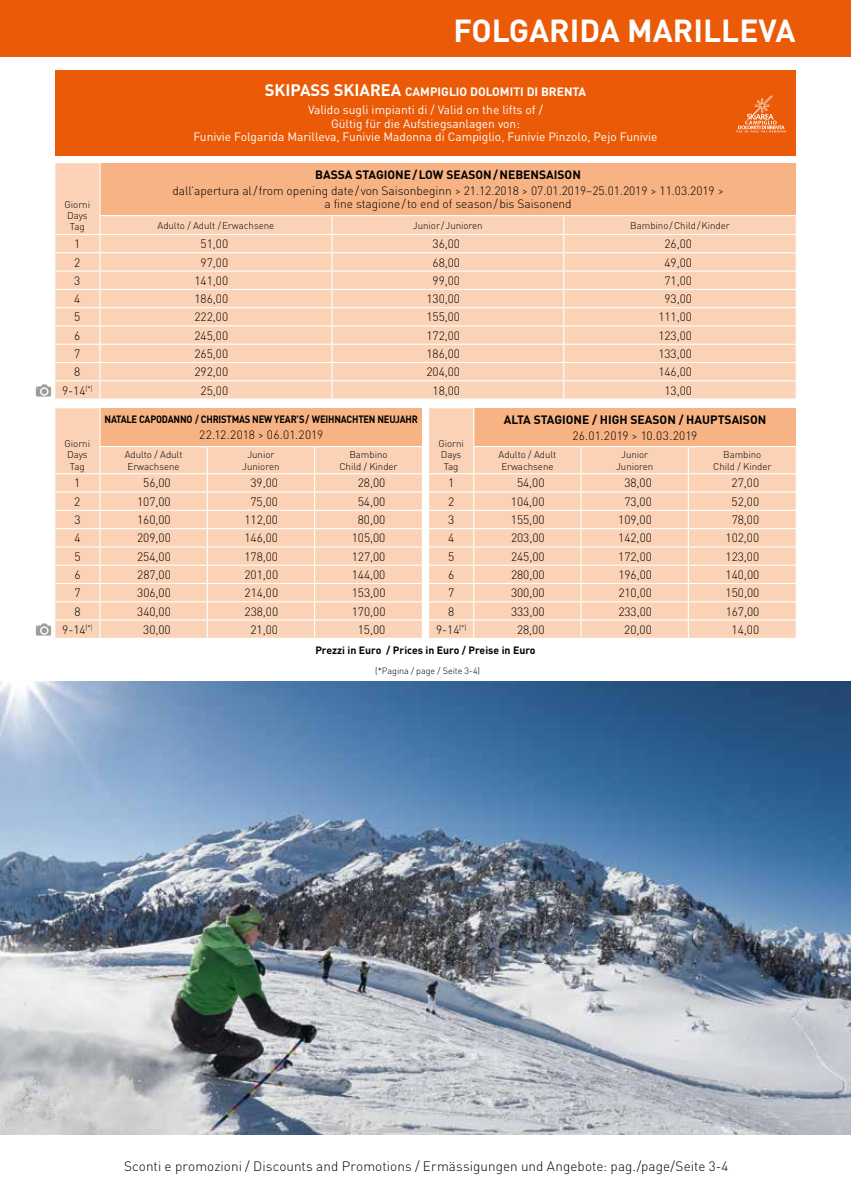
<style>
.page{position:relative;width:851px;height:1191px;background:#fff}
.page>*{position:absolute;margin:0;border:0;box-sizing:border-box;transform-origin:0 0}
.t1{font:700 31.5px "DIN Pro";color:#fff}
.t2{font:300 13.5px "DIN Pro";letter-spacing:.005em;color:#000}
.t3{font:300 12px/15.6px "DIN Pro";letter-spacing:-.005em;color:#000;text-align:center}
.t4{font:12px/17.7px "DIN Pro";color:#fff;text-align:center}
.t5{font:700 12px/15.6px "DIN Pro";color:#000;text-align:center}
.t6{font:700 10.5px "DIN Pro";letter-spacing:-.02em;color:#000;scale:.89 1}
.t7{font:700 10.5px "DIN Pro";color:#000}
.t8{font:300 9.75px/11.2px "DIN Pro";letter-spacing:-.005em;color:#000}
.t9{font:300 9px "DIN Pro";letter-spacing:-.005em;color:#000}
.s1{font-weight:700;font-size:16.5px}
.s2{font-weight:700}
.s3{font-weight:300}
</style>
<div class="page">
<div style="left:55px;top:71px;width:740px;height:85px;background:#eb5a06"></div>
<div style="left:100px;top:163px;width:695px;height:53px;background:#f7b384"></div>
<hr style="left:99px;top:215px;width:233px;height:1px;background:#fff">
<hr style="left:332px;top:215px;width:231px;height:1px;background:#fff">
<hr style="left:563px;top:215px;width:232px;height:1px;background:#fff">
<div style="left:0;top:0;width:850px;height:56px;background:#eb5a06"></div>
<div style="left:55px;top:408px;width:44px;height:39px;background:#fbd2b6"></div>
<div style="left:100px;top:408px;width:322px;height:38px;background:#f7b384"></div>
<div style="left:429px;top:408px;width:44px;height:39px;background:#fbd2b6"></div>
<div style="left:473px;top:408px;width:322px;height:38px;background:#f7b384"></div>
<hr style="left:473px;top:408px;width:1px;height:38px;background:#fff">
<svg style="left:429px;top:447px;width:366px;height:191px;background:#fbd4ba"></svg>
<img style="left:0;top:682px;width:850px;height:452px">
<svg style="left:36px;top:216px;width:759px;height:183px;background:#fbd5bc"></svg>
<svg style="left:36px;top:447px;width:386px;height:191px;background:#fbd6be"></svg>
<svg style="left:736px;top:95px;width:50px;height:37px"></svg>
<p class="t1" style="left:453px;top:4px;width:343px">FOLGARIDA MARILLEVA</p>
<p class="t8" style="left:65px;top:198px;width:27px">Giorni<br>Days<br>Tag</p>
<p class="t4" style="left:265px;top:82px;width:323px"><span class="s1">SKIPASS SKIAREA</span> <span class="s2">CAMPIGLIO DOLOMITI DI BRENTA<br></span>Valido sugli impianti di / Valid on the lifts of /</p>
<p class="t4" style="left:193px;top:115px;width:465px;line-height:13.5px">Gültig für die Aufstiegsanlagen von:<br>Funivie Folgarida Marilleva, Funivie Madonna di Campiglio, Funivie Pinzolo, Pejo Funivie</p>
<p class="t3" style="left:172px;top:166px;width:553px"><span class="s2">BASSA STAGIONE/LOW SEASON/NEBENSAISON<br></span>dall’apertura al/from opening date/ von Saisonbeginn &gt; 21.12.2018 &gt; 07.01.2019–25.01.2019 &gt; 11.03.2019 &gt;</p>
<p class="t3" style="left:324px;top:195px;width:249px">a fine stagione/to end of season/bis Saisonend</p>
<p class="t8" style="left:157px;top:219px;width:118px">Adulto / Adult /Erwachsene</p>
<p class="t8" style="left:413px;top:219px;width:71px">Junior /Junioren</p>
<p class="t8" style="left:630px;top:219px;width:101px">Bambino/Child/Kinder</p>
<p class="t3" style="left:74px;top:235px;width:8px">1</p>
<p class="t3" style="left:201px;top:235px;width:29px">51,00</p>
<p class="t3" style="left:432px;top:235px;width:29px">36,00</p>
<p class="t3" style="left:664px;top:235px;width:29px">26,00</p>
<p class="t3" style="left:74px;top:253px;width:8px">2</p>
<p class="t3" style="left:201px;top:253px;width:29px">97,00</p>
<p class="t3" style="left:432px;top:253px;width:29px">68,00</p>
<p class="t3" style="left:664px;top:253px;width:29px">49,00</p>
<p class="t3" style="left:74px;top:272px;width:8px">3</p>
<p class="t3" style="left:194px;top:272px;width:35px">141,00</p>
<p class="t3" style="left:432px;top:272px;width:29px">99,00</p>
<p class="t3" style="left:664px;top:272px;width:29px">71,00</p>
<p class="t3" style="left:74px;top:290px;width:8px">4</p>
<p class="t3" style="left:194px;top:290px;width:35px">186,00</p>
<p class="t3" style="left:426px;top:290px;width:35px">130,00</p>
<p class="t3" style="left:664px;top:290px;width:29px">93,00</p>
<p class="t3" style="left:74px;top:308px;width:8px">5</p>
<p class="t3" style="left:194px;top:308px;width:35px">222,00</p>
<p class="t3" style="left:426px;top:308px;width:35px">155,00</p>
<p class="t3" style="left:658px;top:308px;width:35px">111,00</p>
<p class="t3" style="left:74px;top:326px;width:8px">6</p>
<p class="t3" style="left:194px;top:326px;width:35px">245,00</p>
<p class="t3" style="left:426px;top:326px;width:35px">172,00</p>
<p class="t3" style="left:658px;top:326px;width:35px">123,00</p>
<p class="t3" style="left:74px;top:345px;width:8px">7</p>
<p class="t3" style="left:194px;top:345px;width:35px">265,00</p>
<p class="t3" style="left:426px;top:345px;width:35px">186,00</p>
<p class="t3" style="left:658px;top:345px;width:35px">133,00</p>
<p class="t3" style="left:74px;top:363px;width:8px">8</p>
<p class="t3" style="left:194px;top:363px;width:35px">292,00</p>
<p class="t3" style="left:426px;top:363px;width:35px">204,00</p>
<p class="t3" style="left:658px;top:363px;width:35px">146,00</p>
<p class="t3" style="left:62px;top:381px;width:32px">9-14<sup>(*)</sup></p>
<p class="t3" style="left:201px;top:381px;width:29px">25,00</p>
<p class="t3" style="left:432px;top:381px;width:29px">18,00</p>
<p class="t3" style="left:664px;top:381px;width:29px">13,00</p>
<p class="t8" style="left:65px;top:437px;width:27px">Giorni<br>Days<br>Tag</p>
<p class="t6" style="left:105px;top:411px;width:353px">NATALE CAPODANNO / CHRISTMAS NEW YEAR’S/ WEIHNACHTEN NEUJAHR</p>
<p class="t3" style="left:199px;top:426px;width:125px">22.12.2018 &gt; 06.01.2019</p>
<p class="t8" style="left:125px;top:448px;width:59px">Adulto / Adult<br>Erwachsene</p>
<p class="t8" style="left:242px;top:448px;width:39px;text-align:center">Junior<br>Junioren</p>
<p class="t8" style="left:339px;top:448px;width:60px;text-align:center">Bambino<br>Child / Kinder</p>
<p class="t8" style="left:438px;top:437px;width:27px">Giorni<br>Days<br>Tag</p>
<p class="t5" style="left:503px;top:410px;width:264px">ALTA STAGIONE / HIGH SEASON / HAUPTSAISON<br><span class="s3">26.01.2019 &gt; 10.03.2019</span></p>
<p class="t8" style="left:498px;top:448px;width:59px">Adulto / Adult<br>Erwachsene</p>
<p class="t8" style="left:616px;top:448px;width:39px;text-align:center">Junior<br>Junioren</p>
<p class="t8" style="left:713px;top:448px;width:60px;text-align:center">Bambino<br>Child / Kinder</p>
<p class="t3" style="left:74px;top:474px;width:8px">1</p>
<p class="t3" style="left:143px;top:474px;width:29px">56,00</p>
<p class="t3" style="left:250px;top:474px;width:29px">39,00</p>
<p class="t3" style="left:358px;top:474px;width:29px">28,00</p>
<p class="t3" style="left:74px;top:492px;width:8px">2</p>
<p class="t3" style="left:137px;top:492px;width:35px">107,00</p>
<p class="t3" style="left:250px;top:492px;width:29px">75,00</p>
<p class="t3" style="left:358px;top:492px;width:29px">54,00</p>
<p class="t3" style="left:74px;top:511px;width:8px">3</p>
<p class="t3" style="left:137px;top:511px;width:35px">160,00</p>
<p class="t3" style="left:244px;top:511px;width:35px">112,00</p>
<p class="t3" style="left:358px;top:511px;width:29px">80,00</p>
<p class="t3" style="left:74px;top:529px;width:8px">4</p>
<p class="t3" style="left:137px;top:529px;width:35px">209,00</p>
<p class="t3" style="left:244px;top:529px;width:35px">146,00</p>
<p class="t3" style="left:352px;top:529px;width:35px">105,00</p>
<p class="t3" style="left:74px;top:547px;width:8px">5</p>
<p class="t3" style="left:137px;top:547px;width:35px">254,00</p>
<p class="t3" style="left:244px;top:547px;width:35px">178,00</p>
<p class="t3" style="left:352px;top:547px;width:35px">127,00</p>
<p class="t3" style="left:74px;top:566px;width:8px">6</p>
<p class="t3" style="left:137px;top:566px;width:35px">287,00</p>
<p class="t3" style="left:244px;top:566px;width:35px">201,00</p>
<p class="t3" style="left:352px;top:566px;width:35px">144,00</p>
<p class="t3" style="left:74px;top:584px;width:8px">7</p>
<p class="t3" style="left:137px;top:584px;width:35px">306,00</p>
<p class="t3" style="left:244px;top:584px;width:35px">214,00</p>
<p class="t3" style="left:352px;top:584px;width:35px">153,00</p>
<p class="t3" style="left:74px;top:602px;width:8px">8</p>
<p class="t3" style="left:137px;top:602px;width:35px">340,00</p>
<p class="t3" style="left:244px;top:602px;width:35px">238,00</p>
<p class="t3" style="left:352px;top:602px;width:35px">170,00</p>
<p class="t3" style="left:62px;top:620px;width:32px">9-14<sup>(*)</sup></p>
<p class="t3" style="left:143px;top:620px;width:29px">30,00</p>
<p class="t3" style="left:250px;top:620px;width:29px">21,00</p>
<p class="t3" style="left:358px;top:620px;width:29px">15,00</p>
<p class="t3" style="left:448px;top:474px;width:8px">1</p>
<p class="t3" style="left:517px;top:474px;width:29px">54,00</p>
<p class="t3" style="left:624px;top:474px;width:29px">38,00</p>
<p class="t3" style="left:731px;top:474px;width:29px">27,00</p>
<p class="t3" style="left:448px;top:492px;width:8px">2</p>
<p class="t3" style="left:511px;top:492px;width:35px">104,00</p>
<p class="t3" style="left:624px;top:492px;width:29px">73,00</p>
<p class="t3" style="left:731px;top:492px;width:29px">52,00</p>
<p class="t3" style="left:448px;top:511px;width:8px">3</p>
<p class="t3" style="left:511px;top:511px;width:35px">155,00</p>
<p class="t3" style="left:618px;top:511px;width:35px">109,00</p>
<p class="t3" style="left:731px;top:511px;width:29px">78,00</p>
<p class="t3" style="left:448px;top:529px;width:8px">4</p>
<p class="t3" style="left:511px;top:529px;width:35px">203,00</p>
<p class="t3" style="left:618px;top:529px;width:35px">142,00</p>
<p class="t3" style="left:725px;top:529px;width:35px">102,00</p>
<p class="t3" style="left:448px;top:547px;width:8px">5</p>
<p class="t3" style="left:511px;top:547px;width:35px">245,00</p>
<p class="t3" style="left:618px;top:547px;width:35px">172,00</p>
<p class="t3" style="left:725px;top:547px;width:35px">123,00</p>
<p class="t3" style="left:448px;top:566px;width:8px">6</p>
<p class="t3" style="left:511px;top:566px;width:35px">280,00</p>
<p class="t3" style="left:618px;top:566px;width:35px">196,00</p>
<p class="t3" style="left:725px;top:566px;width:35px">140,00</p>
<p class="t3" style="left:448px;top:584px;width:8px">7</p>
<p class="t3" style="left:511px;top:584px;width:35px">300,00</p>
<p class="t3" style="left:618px;top:584px;width:35px">210,00</p>
<p class="t3" style="left:725px;top:584px;width:35px">150,00</p>
<p class="t3" style="left:448px;top:602px;width:8px">8</p>
<p class="t3" style="left:511px;top:602px;width:35px">333,00</p>
<p class="t3" style="left:618px;top:602px;width:35px">233,00</p>
<p class="t3" style="left:725px;top:602px;width:35px">167,00</p>
<p class="t3" style="left:436px;top:620px;width:32px">9-14<sup>(*)</sup></p>
<p class="t3" style="left:517px;top:620px;width:29px">28,00</p>
<p class="t3" style="left:624px;top:620px;width:29px">20,00</p>
<p class="t3" style="left:731px;top:620px;width:29px">14,00</p>
<p class="t7" style="left:315px;top:641px;width:222px">Prezzi in Euro / Prices in Euro / Preise in Euro</p>
<p class="t9" style="left:375px;top:664px;width:106px">(*Pagina / page / Seite 3-4)</p>
<p class="t2" style="left:124px;top:1155px;width:605px">Sconti e promozioni / Discounts and Promotions / Ermässigungen und Angebote: pag./page/Seite 3-4</p>
</div>
